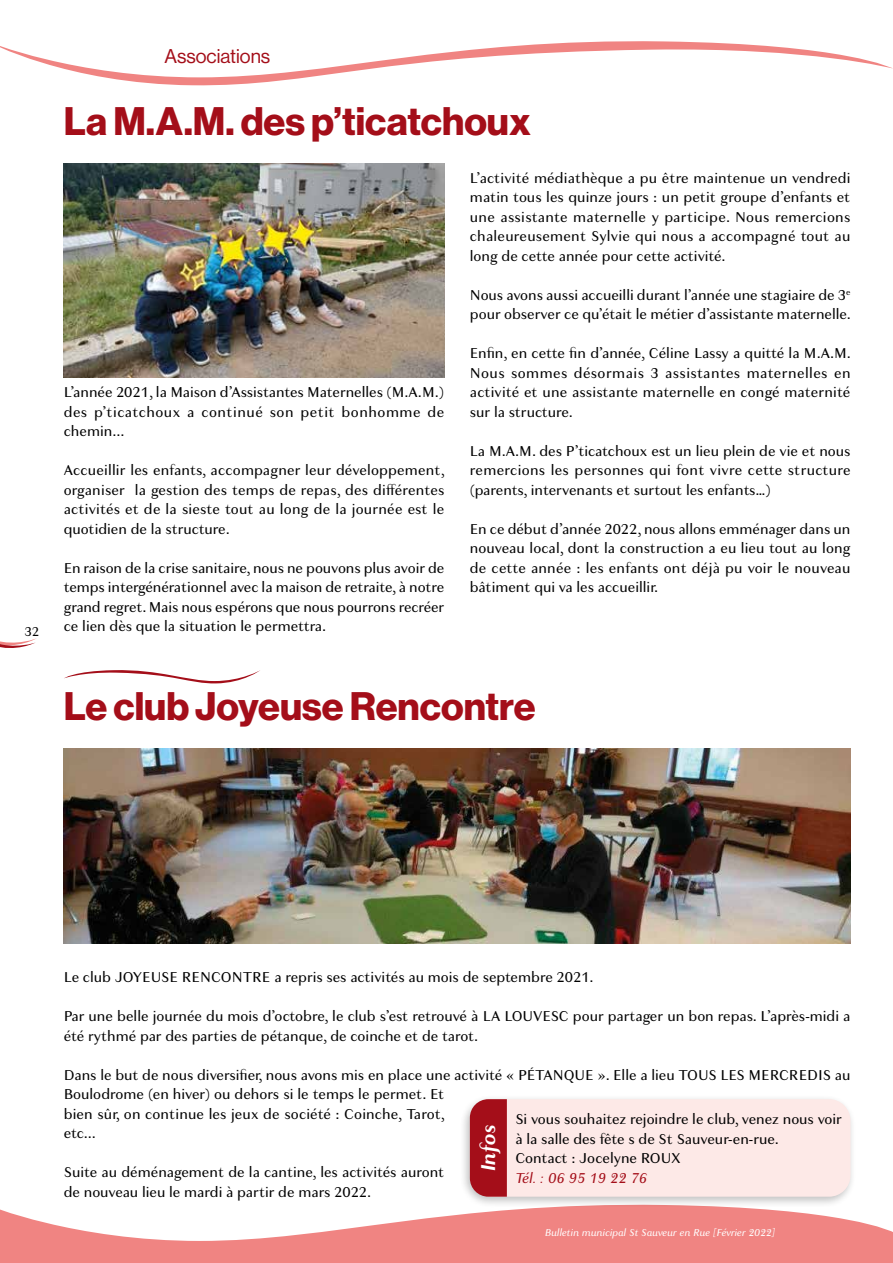
<style>
.page{position:relative;width:893px;height:1263px;background:#fff}
.page>*{position:absolute;margin:0;border:0;box-sizing:border-box;transform-origin:0 0}
.t1{font:39px "N Haas Grotesk DS Pro 75 Bd";color:#a40e19}
.t2{font:italic 700 21px "Granville";color:#fff}
.t3{font:19.5px "N Haas Grotesk DS Pro 55 Rg";color:#a40e19}
.t4{font:15px/19.5px "Granville";color:#000;text-align:justify}
.t5{font:italic 15px "Granville";color:#a40e19}
.t6{font:13.5px "Granville";color:#000}
.t7{font:italic 10.5px "Granville";color:#fff}
</style>
<div class="page">
<svg style="left:0;top:41px;width:893px;height:45px"></svg>
<svg style="left:0;top:638px;width:36px;height:10px"></svg>
<svg style="left:0;top:1208px;width:893px;height:55px;fill:#f08482"></svg>
<img style="left:64px;top:163px;width:380px;height:215px">
<img style="left:64px;top:748px;width:786px;height:195px">
<svg style="left:64px;top:670px;width:196px;height:14px"></svg>
<div style="left:459px;top:1094px;width:397px;height:114px;background:#000;opacity:.25"></div>
<div style="left:470px;top:1099px;width:380px;height:98px;background:#fde9e7;border-radius:21px"></div>
<svg style="left:470px;top:1099px;width:37px;height:98px;background:#a71822"></svg>
<p class="t6" style="left:24px;top:623px;width:16px">32</p>
<h3 class="t3" style="left:164px;top:45px;width:107px">Associations</h3>
<h1 class="t1" style="left:64px;top:98px;width:469px">La M.A.M. des p’ticatchoux</h1>
<p class="t4" style="left:64px;top:383px;width:382px">L’année 2021, la Maison d’Assistantes Maternelles (M.A.M.) des p’ticatchoux a continué son petit bonhomme de chemin...</p>
<p class="t4" style="left:64px;top:461px;width:383px">Accueillir les enfants, accompagner leur développement, organiser la gestion des temps de repas, des différentes activités et de la sieste tout au long de la journée est le quotidien de la structure.</p>
<p class="t4" style="left:64px;top:558px;width:382px">En raison de la crise sanitaire, nous ne pouvons plus avoir de temps intergénérationnel avec la maison de retraite, à notre grand regret. Mais nous espérons que nous pourrons recréer ce lien dès que la situation le permettra.</p>
<p class="t4" style="left:470px;top:168px;width:382px">L’activité médiathèque a pu être maintenue un vendredi matin tous les quinze jours : un petit groupe d’enfants et une assistante maternelle y participe. Nous remercions chaleureusement Sylvie qui nous a accompagné tout au long de cette année pour cette activité.</p>
<p class="t4" style="left:470px;top:285px;width:383px">Nous avons aussi accueilli durant l’année une stagiaire de 3<sup>e </sup>pour observer ce qu’était le métier d’assistante maternelle.</p>
<p class="t4" style="left:470px;top:344px;width:383px">Enfin, en cette fin d’année, Céline Lassy a quitté la M.A.M.<br>Nous sommes désormais 3 assistantes maternelles en activité et une assistante maternelle en congé maternité sur la structure.</p>
<p class="t4" style="left:470px;top:441px;width:382px">La M.A.M. des P’ticatchoux est un lieu plein de vie et nous remercions les personnes qui font vivre cette structure (parents, intervenants et surtout les enfants…)</p>
<p class="t4" style="left:470px;top:519px;width:382px">En ce début d’année 2022, nous allons emménager dans un nouveau local, dont la construction a eu lieu tout au long de cette année : les enfants ont déjà pu voir le nouveau bâtiment qui va les accueillir.</p>
<h1 class="t1" style="left:64px;top:683px;width:473px">Le club Joyeuse Rencontre</h1>
<p class="t4" style="left:64px;top:968px;width:531px">Le club JOYEUSE RENCONTRE a repris ses activités au mois de septembre 2021.</p>
<p class="t4" style="left:64px;top:1007px;width:788px">Par une belle journée du mois d’octobre, le club s’est retrouvé à LA LOUVESC pour partager un bon repas. L’après-midi a été rythmé par des parties de pétanque, de coinche et de tarot.</p>
<p class="t4" style="left:64px;top:1065px;width:788px;text-align:left">Dans le but de nous diversifier, nous avons mis en place une activité « PÉTANQUE ». Elle a lieu TOUS LES MERCREDIS au Boulodrome (en hiver) ou dehors si le temps le permet. Et<br>bien sûr, on continue les jeux de société : Coinche, Tarot,<br>etc...</p>
<p class="t4" style="left:64px;top:1163px;width:382px">Suite au déménagement de la cantine, les activités auront de nouveau lieu le mardi à partir de mars 2022.</p>
<p class="t4" style="left:515px;top:1110px;width:328px;text-align:left">Si vous souhaitez rejoindre le club, venez nous voir à la salle des fête s de St Sauveur-en-rue.<br>Contact : Jocelyne ROUX</p>
<p class="t5" style="left:515px;top:1168px;width:134px">Tél. : 06 95 19 22 76</p>
<h2 class="t2" style="left:474px;top:1171px;width:49px;rotate:-90deg">Infos</h2>
<p class="t7" style="left:545px;top:1225px;width:232px">Bulletin municipal St Sauveur en Rue [Février 2022]</p>
</div>
